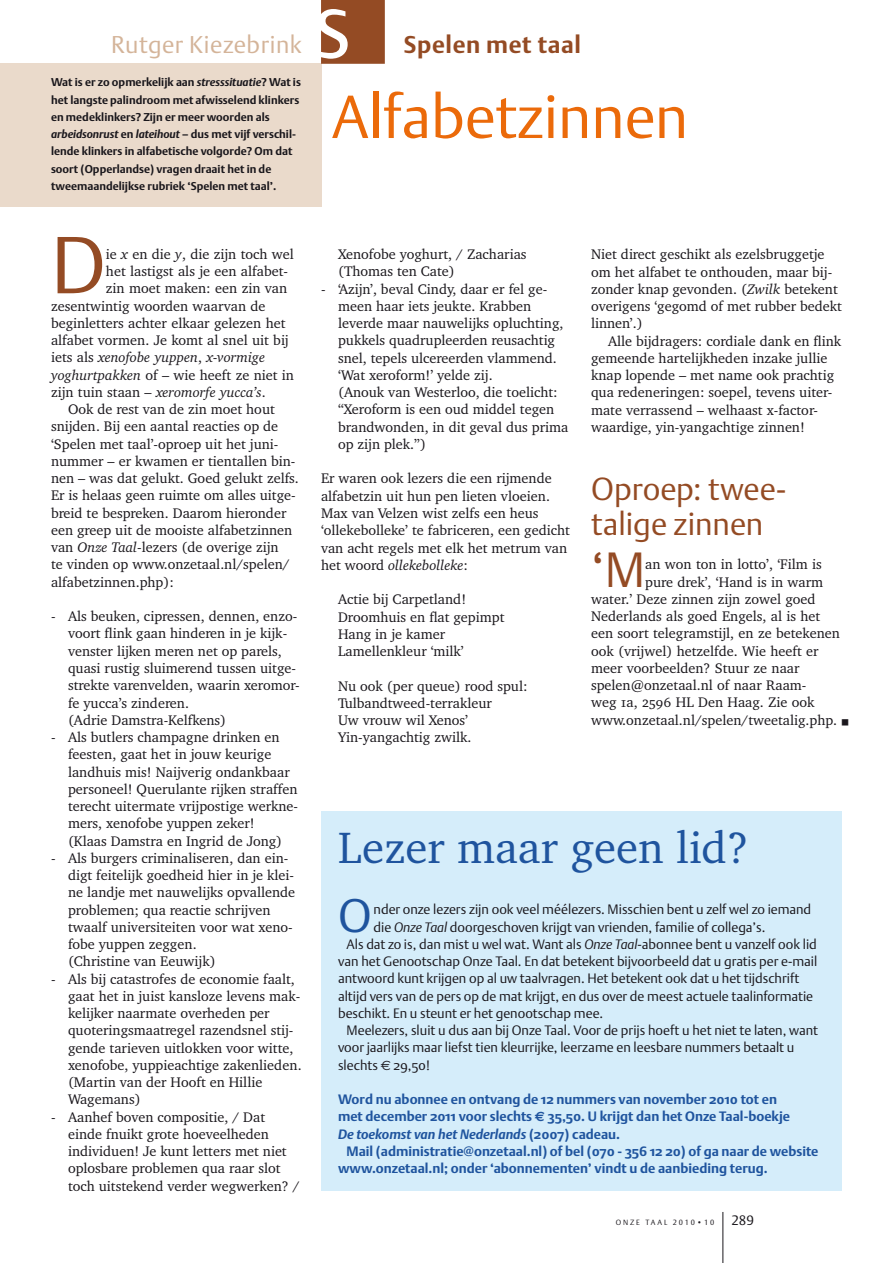
<style>
.page{position:relative;width:893px;height:1263px;background:#fff}
.page>*{position:absolute;margin:0;border:0;box-sizing:border-box;transform-origin:0 0}
.t1{font:79.8px "DTL Argo ST Light";color:#944b24}
.t2{font:60px "DTL Argo ST Light";color:#eb6a0a}
.t3{font:48.9px "DTL Argo ST Light";color:#944b24}
.t4{font:46.35px "DTL Argo ST Light";color:#1f549e}
.t5{font:45px "Charter IT Cby BT";color:#1f549e}
.t6{font:31.5px/34.5px "DTL Argo ST Light";color:#944b24}
.t7{font:24px "DTL Argo ST Light";letter-spacing:.025em;color:#d4b499}
.t8{font:700 24px "DTL Argo ST";letter-spacing:.025em;color:#944b24}
.t9{font:14.25px/17.2px "Charter IT Cby BT";color:#1a171c}
.t10{font:italic 14.25px "Charter IT Cby BT";color:#1a171c}
.t11{font:13.5px "DTL Argo ST Light";color:#1a171c}
.t12{font:700 13.5px/17.2px "DTL Argo ST";color:#1f549e}
.t13{font:13.5px "DTL Argo T Light";color:#1a171c}
.t14{font:700 11.25px/17.2px "DTL Argo T";color:#1a171c}
.t15{font:7.5px "DTL Argo T Light";letter-spacing:.25em;color:#1a171c}
.s1{font-style:italic}
.s2{font-style:normal}
.s3{font-family:"Charter IT Cby BT Small Cap"}
.s4{font-family:"Euro Sans"}
</style>
<div class="page">
<hr style="left:723px;top:1212px;width:1px;height:51px;background:#1a171c">
<div style="left:0;top:64px;width:321px;height:143px;background:#eadacb"></div>
<svg style="left:321px;top:0;width:64px;height:64px;background:#a46644"></svg>
<div style="left:321px;top:811px;width:521px;height:379px;background:#d5edfa"></div>
<h3 class="t7" style="left:111px;top:30px;width:192px">Rutger Kiezebrink</h3>
<h3 class="t8" style="left:404px;top:30px;width:179px">Spelen met taal</h3>
<h2 class="t2" style="left:332px;top:81px;width:358px">Alfabetzinnen</h2>
<p class="t14" style="left:51px;top:74px;width:251px">Wat is er zo opmerkelijk aan <span class="s1">stresssituatie</span>? Wat is het langste palindroom met afwisselend klinkers en medeklinkers? Zijn er meer woorden als <span class="s1">arbeidsonrust</span> en <span class="s1">lateihout</span> – dus met vijf verschil&shy;lende klinkers in alfabetische volgorde? Om dat soort (Opperlandse) vragen draait het in de tweemaandelijkse rubriek ‘Spelen met taal’.</p>
<h1 class="t1" style="left:51px;top:217px;width:56px">D</h1>
<p class="t9" style="left:106px;top:245px;width:189px">ie <span class="s1">x</span> en die <span class="s1">y</span>, die zijn toch wel</p>
<p class="t9" style="left:106px;top:262px;width:184px">het lastigst als je een alfabet-</p>
<p class="t9" style="left:106px;top:279px;width:183px">zin moet maken: een zin van</p>
<p class="t9" style="left:51px;top:297px;width:216px">zesentwintig woorden waarvan de</p>
<p class="t9" style="left:51px;top:314px;width:236px">beginletters achter elkaar gelezen het</p>
<p class="t9" style="left:51px;top:331px;width:239px">alfabet vormen. Je komt al snel uit bij</p>
<p class="t10" style="left:51px;top:348px;width:216px"><span class="s2">iets als</span> xenofobe yuppen<span class="s2">,</span> x-vormige</p>
<p class="t9" style="left:51px;top:366px;width:244px"><span class="s1">yoghurtpakken</span> of – wie heeft ze niet in</p>
<p class="t10" style="left:51px;top:383px;width:216px"><span class="s2">zijn tuin staan –</span> xeromorfe yucca’s<span class="s2">.</span></p>
<p class="t9" style="left:68px;top:400px;width:208px">Ook de rest van de zin moet hout</p>
<p class="t9" style="left:51px;top:418px;width:229px">snijden. Bij een aantal reacties op de</p>
<p class="t9" style="left:51px;top:435px;width:229px">‘Spelen met taal’-oproep uit het juni-</p>
<p class="t9" style="left:51px;top:452px;width:246px">nummer – er kwamen er tientallen bin-</p>
<p class="t9" style="left:51px;top:469px;width:249px">nen – was dat gelukt. Goed gelukt zelfs.</p>
<p class="t9" style="left:51px;top:487px;width:246px">Er is helaas geen ruimte om alles uitge-</p>
<p class="t9" style="left:51px;top:504px;width:237px">breid te bespreken. Daarom hieronder</p>
<p class="t9" style="left:51px;top:521px;width:243px">een greep uit de mooiste alfabetzinnen</p>
<p class="t9" style="left:51px;top:538px;width:229px">van <span class="s1">Onze Taal</span>-lezers (de overige zijn</p>
<p class="t9" style="left:51px;top:556px;width:240px">te vinden op www.onzetaal.nl/spelen/</p>
<p class="t9" style="left:51px;top:573px;width:124px">alfabetzinnen.php):</p>
<p class="t9" style="left:68px;top:607px;width:233px;text-indent:-17px">- Als beuken, cipressen, dennen, enzo&shy;voort flink gaan hinderen in je kijk&shy;venster lijken meren net op parels, quasi rustig sluimerend tussen uitge&shy;strekte varenvelden, waarin xeromor&shy;fe yucca’s zinderen.<br>(Adrie Damstra-Kelfkens)</p>
<p class="t9" style="left:68px;top:728px;width:232px;text-indent:-17px">- Als butlers champagne drinken en feesten, gaat het in jouw keurige landhuis mis! Naijverig ondankbaar personeel! Querulante rijken straffen terecht uitermate vrijpostige werkne&shy;mers, xenofobe yuppen zeker!<br>(Klaas Damstra en Ingrid de Jong)</p>
<p class="t9" style="left:68px;top:849px;width:229px;text-indent:-17px">- Als burgers criminaliseren, dan ein&shy;digt feitelijk goedheid hier in je klei&shy;ne landje met nauwelijks opvallende problemen; qua reactie schrijven twaalf universiteiten voor wat xeno&shy;fobe yuppen zeggen.<br>(Christine van Eeuwijk)</p>
<p class="t9" style="left:68px;top:970px;width:235px;text-indent:-17px">- Als bij catastrofes de economie faalt, gaat het in juist kansloze levens mak&shy;kelijker naarmate overheden per quoteringsmaatregel razendsnel stij&shy;gende tarieven uitlokken voor witte, xenofobe, yuppieachtige zakenlieden. (Martin van der Hooft en Hillie Wagemans)</p>
<p class="t9" style="left:68px;top:1108px;width:233px;text-indent:-17px">- Aanhef boven compositie, / Dat einde fnuikt grote hoeveelheden individuen! Je kunt letters met niet oplosbare problemen qua raar slot toch uitstekend verder wegwerken? /</p>
<p class="t9" style="left:338px;top:245px;width:190px">Xenofobe yoghurt, / Zacharias (Thomas ten Cate)</p>
<p class="t9" style="left:338px;top:280px;width:232px;text-indent:-17px">- ‘Azijn’, beval Cindy, daar er fel ge&shy;meen haar iets jeukte. Krabben leverde maar nauwelijks opluchting, pukkels quadrupleerden reusachtig snel, tepels ulcereerden vlammend. ‘Wat xeroform!’ yelde zij.<br>(Anouk van Westerloo, die toelicht: “Xeroform is een oud middel tegen brandwonden, in dit geval dus prima op zijn plek.”)</p>
<p class="t9" style="left:321px;top:470px;width:250px">Er waren ook lezers die een rijmende alfabetzin uit hun pen lieten vloeien.<br>Max van Velzen wist zelfs een heus ‘ollekebolleke’ te fabriceren, een gedicht van acht regels met elk het metrum van het woord <span class="s1">ollekebolleke</span>:</p>
<p class="t9" style="left:338px;top:590px;width:168px">Actie bij Carpetland!<br>Droomhuis en flat gepimpt<br>Hang in je kamer<br>Lamellenkleur ‘milk’</p>
<p class="t9" style="left:338px;top:677px;width:191px">Nu ook (per queue) rood spul:<br>Tulbandtweed-terrakleur<br>Uw vrouw wil Xenos’<br>Yin-yangachtig zwilk.</p>
<p class="t9" style="left:591px;top:245px;width:252px">Niet direct geschikt als ezelsbruggetje om het alfabet te onthouden, maar bij&shy;zonder knap gevonden. (<span class="s1">Zwilk</span> betekent overigens ‘gegomd of met rubber bedekt linnen’.)</p>
<p class="t9" style="left:591px;top:332px;width:252px;text-indent:17px">Alle bijdragers: cordiale dank en flink gemeende hartelijkheden inzake jullie knap lopende – met name ook prachtig qua redeneringen: soepel, tevens uiter&shy;mate verrassend – welhaast x-factor&shy;waardige, yin-yangachtige zinnen!</p>
<h3 class="t6" style="left:591px;top:472px;width:194px">Oproep: twee&shy;talige zinnen</h3>
<h3 class="t3" style="left:591px;top:540px;width:56px">‘M</h3>
<p class="t9" style="left:645px;top:555px;width:178px">an won ton in lotto’, ‘Film is</p>
<p class="t9" style="left:645px;top:573px;width:180px">pure drek’, ‘Hand is in warm</p>
<p class="t9" style="left:591px;top:590px;width:226px">water.’ Deze zinnen zijn zowel goed</p>
<p class="t9" style="left:591px;top:607px;width:231px">Nederlands als goed Engels, al is het</p>
<p class="t9" style="left:591px;top:624px;width:250px">een soort telegramstijl, en ze betekenen</p>
<p class="t9" style="left:591px;top:642px;width:229px">ook (vrijwel) hetzelfde. Wie heeft er</p>
<p class="t9" style="left:591px;top:659px;width:210px">meer voorbeelden? Stuur ze naar</p>
<p class="t9" style="left:591px;top:676px;width:217px">spelen@onzetaal.nl of naar Raam-</p>
<p class="t9" style="left:591px;top:693px;width:225px">weg <span class="s3">1</span>a, <span class="s3">2596</span> HL Den Haag. Zie ook</p>
<p class="t9" style="left:591px;top:711px;width:248px">www.onzetaal.nl/spelen/tweetalig.php.</p>
<h3 class="t5" style="left:338px;top:819px;width:412px">Lezer maar geen lid?</h3>
<h3 class="t4" style="left:338px;top:887px;width:35px">O</h3>
<p class="t11" style="left:374px;top:901px;width:439px">nder onze lezers zijn ook veel méélezers. Misschien bent u zelf wel zo iemand</p>
<p class="t11" style="left:374px;top:919px;width:393px">die <span class="s1">Onze Taal</span> doorgeschoven krijgt van vrienden, familie of collega’s.</p>
<p class="t11" style="left:347px;top:936px;width:472px">Als dat zo is, dan mist u wel wat. Want als <span class="s1">Onze Taal</span>-abonnee bent u vanzelf ook lid</p>
<p class="t11" style="left:338px;top:953px;width:481px">van het Genootschap Onze Taal. En dat betekent bijvoorbeeld dat u gratis per e-mail</p>
<p class="t11" style="left:338px;top:970px;width:463px">antwoord kunt krijgen op al uw taalvragen. Het betekent ook dat u het tijdschrift</p>
<p class="t11" style="left:338px;top:988px;width:477px">altijd vers van de pers op de mat krijgt, en dus over de meest actuele taalinformatie</p>
<p class="t11" style="left:338px;top:1005px;width:266px">beschikt. En u steunt er het genootschap mee.</p>
<p class="t11" style="left:347px;top:1022px;width:473px">Meelezers, sluit u dus aan bij Onze Taal. Voor de prijs hoeft u het niet te laten, want</p>
<p class="t11" style="left:338px;top:1039px;width:458px">voor jaarlijks maar liefst tien kleurrijke, leerzame en leesbare nummers betaalt u</p>
<p class="t11" style="left:338px;top:1057px;width:94px">slechts <span class="s4">€</span> 29,50!</p>
<p class="t12" style="left:338px;top:1091px;width:454px">Word nu abonnee en ontvang de 12 nummers van november 2010 tot en met december 2011 voor slechts <span class="s4">€</span> 35,50. U krijgt dan het Onze Taal-boekje<br><span class="s1">De toekomst van het Nederlands</span> (2007) cadeau.</p>
<p class="t12" style="left:338px;top:1142px;width:482px;text-indent:9px">Mail (administratie@onzetaal.nl) of bel (070 - 356 12 20) of ga naar de website www.onzetaal.nl; onder ‘abonnementen’ vindt u de aanbieding terug.</p>
<p class="t15" style="left:616px;top:1218px;width:100px">ONZE TAAL 2010•10</p>
<p class="t13" style="left:731px;top:1212px;width:24px">289</p>
</div>
